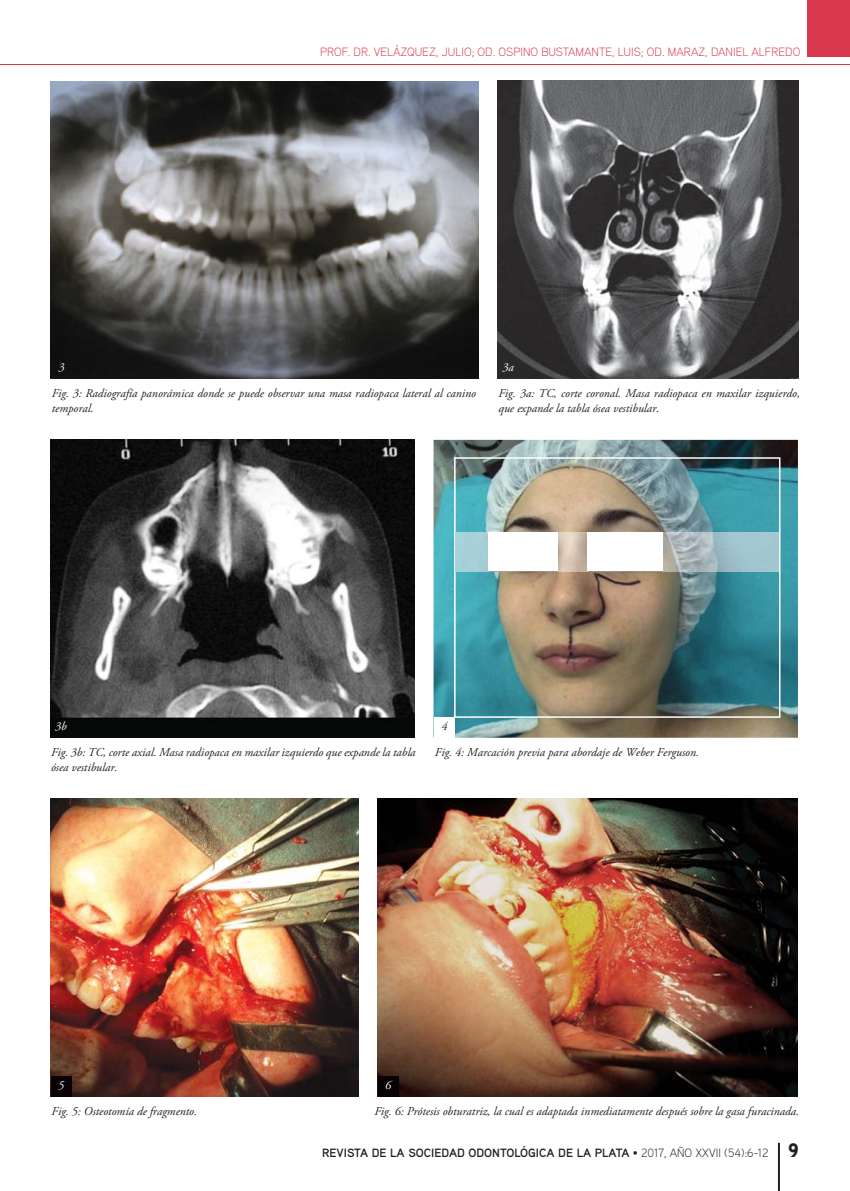
<style>
.page{position:relative;width:850px;height:1191px;background:#fff}
.page>*{position:absolute;margin:0;border:0;box-sizing:border-box;transform-origin:0 0}
.t1{font:italic 12px/15px "Adobe Garamond Pro";color:#231f20}
.t2{font:300 12px "Aaux Pro";color:#d8394d}
.t3{font:700 12px "Aaux Pro";color:#231f20}
.t4{font:italic 12px "Adobe Garamond Pro";color:#fff}
.s1{font-weight:300}
.s2{font-weight:900;font-size:19.5px}
</style>
<div class="page">
<img style="left:51px;top:798px;width:307px;height:298px">
<img style="left:378px;top:798px;width:420px;height:298px">
<img style="left:51px;top:81px;width:427px;height:298px">
<img style="left:498px;top:81px;width:300px;height:297px">
<img style="left:434px;top:440px;width:364px;height:297px">
<img style="left:50px;top:440px;width:365px;height:297px">
<hr style="left:0;top:64px;width:850px;height:1px;background:#d8394d">
<div style="left:808px;top:0;width:42px;height:56px;background:#d8394d"></div>
<svg style="left:778px;top:1142px;width:1px;height:48px"></svg>
<div style="left:434px;top:717px;width:21px;height:20px;background:#fff"></div>
<img style="left:454px;top:457px;width:326px;height:260px">
<div style="left:378px;top:1075px;width:20px;height:21px;background:#090204"></div>
<div style="left:51px;top:1075px;width:20px;height:21px;background:#090204"></div>
<img style="left:456px;top:532px;width:323px;height:39px">
<div style="left:489px;top:532px;width:69px;height:39px;background:#fff"></div>
<div style="left:588px;top:532px;width:75px;height:39px;background:#fff"></div>
<p class="t2" style="left:320px;top:45px;width:482px">PROF. DR. VELÁZQUEZ, JULIO; OD. OSPINO BUSTAMANTE, LUIS; OD. MARAZ, DANIEL ALFREDO</p>
<p class="t4" style="left:58px;top:362px;width:7px">3</p>
<p class="t4" style="left:502px;top:362px;width:13px">3a</p>
<p class="t1" style="left:52px;top:386px;width:426px">Fig. 3: Radiografía panorámica donde se puede observar una masa radiopaca lateral al canino temporal.</p>
<p class="t1" style="left:498px;top:386px;width:303px">Fig. 3a: TC, corte coronal. Masa radiopaca en maxilar izquierdo, que expande la tabla ósea vestibular.</p>
<p class="t4" style="left:55px;top:721px;width:13px">3b</p>
<p class="t1" style="left:442px;top:719px;width:7px">4</p>
<p class="t1" style="left:51px;top:745px;width:366px">Fig. 3b: TC, corte axial. Masa radiopaca en maxilar izquierdo que expande la tabla ósea vestibular.</p>
<p class="t1" style="left:435px;top:745px;width:266px">Fig. 4: Marcación previa para abordaje de Weber Ferguson.</p>
<p class="t4" style="left:58px;top:1080px;width:7px">5</p>
<p class="t4" style="left:385px;top:1080px;width:7px">6</p>
<p class="t1" style="left:52px;top:1104px;width:147px">Fig. 5: Osteotomía de fragmento.</p>
<p class="t1" style="left:375px;top:1104px;width:426px">Fig. 6: Prótesis obturatriz, la cual es adaptada inmediatamente después sobre la gasa furacinada.</p>
<p class="t3" style="left:322px;top:1148px;width:478px">REVISTA DE LA SOCIEDAD ODONTOLÓGICA DE LA PLATA <span class="s1">• 2017, AÑO XXVII (54):6-12</span> <span class="s2">9</span></p>
</div>
